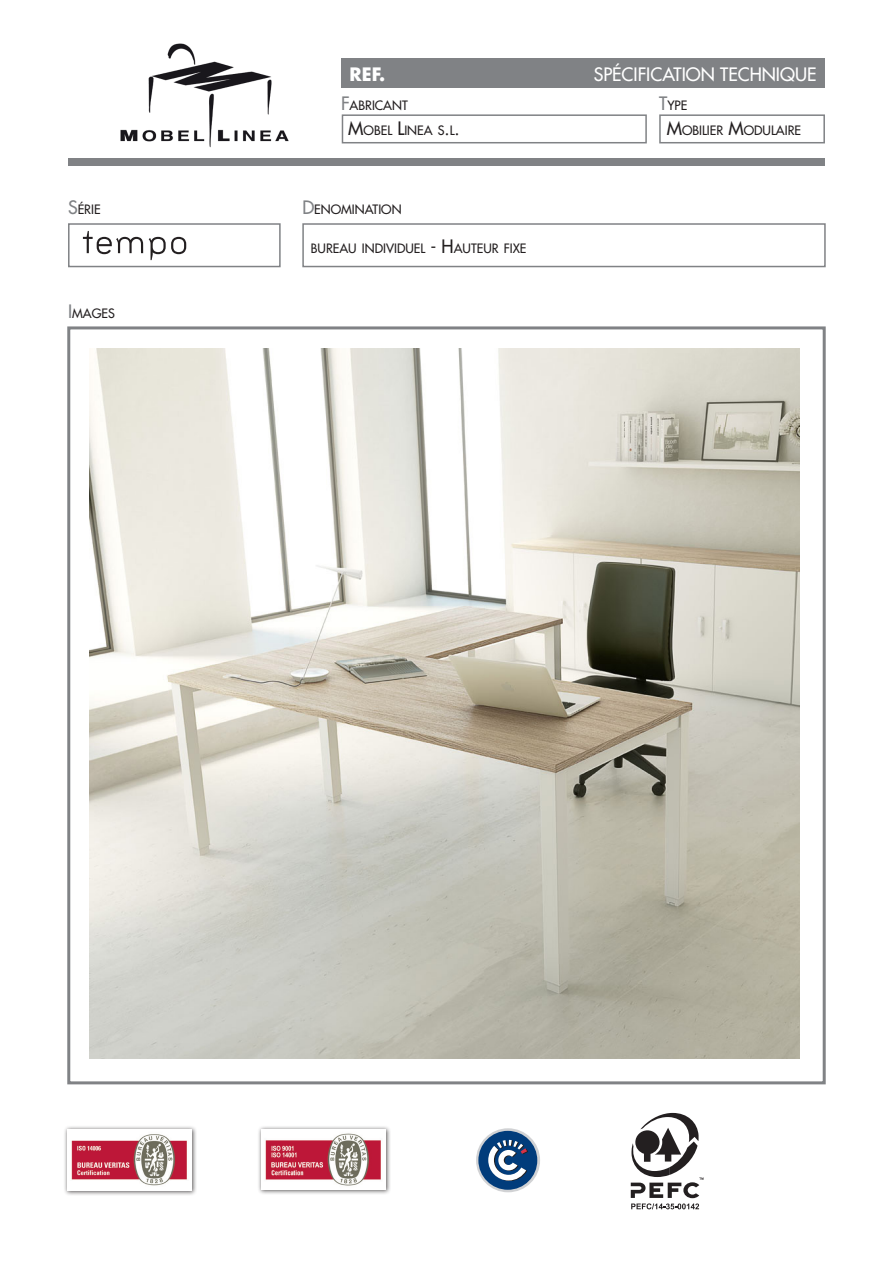
<style>
.page{position:relative;width:893px;height:1263px;background:#fff}
.page>*{position:absolute;margin:0;border:0;box-sizing:border-box;transform-origin:0 0}
.t1{font:500 18px "Futura Std";color:#fff}
.t2{font:700 18px "Futura Std";color:#fff}
.ORSAL_Text_caselles{font:500 12.6px "Futura Std";color:#231f20}
.s1{font-size:18px;color:#808285}
.s2{font-size:18px}
</style>
<div class="page">
<svg style="left:476px;top:1128px;width:64px;height:64px"></svg>
<div style="left:478px;top:1131px;width:59px;height:59px;background:#013c7b;border-radius:50%"></div>
<svg style="left:488px;top:1140px;width:40px;height:41px"></svg>
<div style="left:63px;top:1125px;width:134px;height:71px;background:#231f20;opacity:.75"></div>
<img style="left:67px;top:1129px;width:124px;height:62px">
<div style="left:257px;top:1125px;width:134px;height:70px;background:#231f20;opacity:.75"></div>
<img style="left:261px;top:1129px;width:124px;height:60px">
<svg style="left:631px;top:1113px;width:72px;height:96px"></svg>
<div style="left:67px;top:326px;width:759px;height:758px;border:3px solid #808285"></div>
<div style="left:68px;top:223px;width:213px;height:44px;border:2px solid #808285"></div>
<div style="left:302px;top:223px;width:524px;height:44px;border:2px solid #808285"></div>
<div style="left:68px;top:158px;width:757px;height:8px;background:#808285"></div>
<div style="left:342px;top:114px;width:305px;height:29px;border:2px solid #808285"></div>
<div style="left:659px;top:114px;width:166px;height:29px;border:2px solid #808285"></div>
<img style="left:120px;top:43px;width:169px;height:105px">
<div style="left:341px;top:59px;width:484px;height:29px;background:#808285"></div>
<svg style="left:83px;top:231px;width:103px;height:29px"></svg>
<img style="left:89px;top:349px;width:710px;height:710px">
<h1 class="t2" style="left:350px;top:62px;width:37px">REF.</h1>
<h1 class="t1" style="left:594px;top:63px;width:224px">SPÉCIFICATION TECHNIQUE</h1>
<p class="ORSAL_Text_caselles" style="left:341px;top:97px;width:68px"><span class="s1">F</span>ABRICANT</p>
<p class="ORSAL_Text_caselles" style="left:659px;top:97px;width:30px"><span class="s1">T</span>YPE</p>
<p class="ORSAL_Text_caselles" style="left:348px;top:123px;width:113px"><span class="s2">M</span>OBEL <span class="s2">L</span>INEA S<span class="s2">.</span>L<span class="s2">.</span></p>
<p class="ORSAL_Text_caselles" style="left:667px;top:123px;width:136px"><span class="s2">M</span>OBILIER <span class="s2">M</span>ODULAIRE</p>
<p class="ORSAL_Text_caselles" style="left:68px;top:202px;width:34px"><span class="s1">S</span>ÉRIE</p>
<p class="ORSAL_Text_caselles" style="left:302px;top:202px;width:101px"><span class="s1">D</span>ENOMINATION</p>
<p class="ORSAL_Text_caselles" style="left:68px;top:306px;width:48px"><span class="s1">I</span>MAGES</p>
<p class="ORSAL_Text_caselles" style="left:311px;top:240px;width:217px">BUREAU INDIVIDUEL <span class="s2">- H</span>AUTEUR FIXE</p>
</div>
